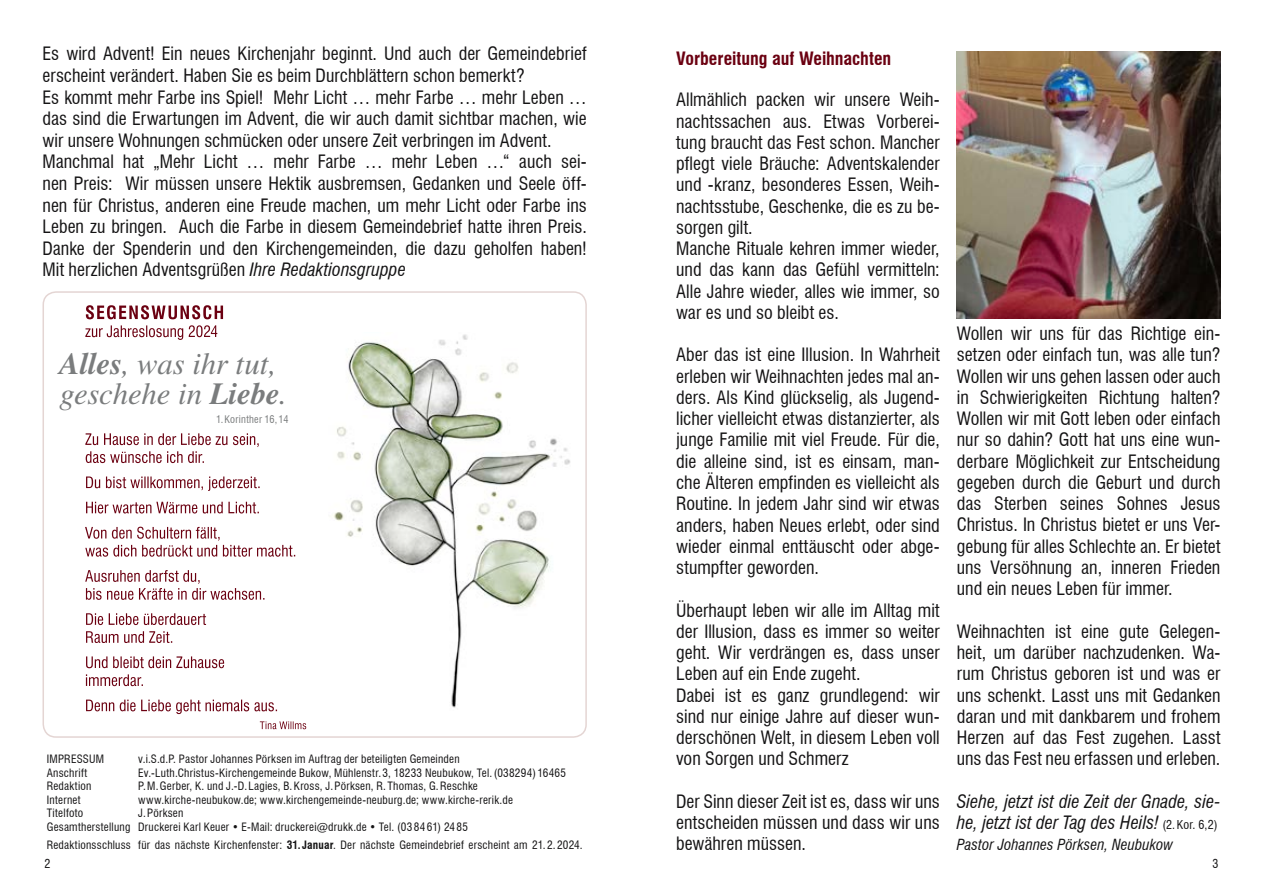
<style>
.page{position:relative;width:1263px;height:893px;background:#fff}
.page>*{position:absolute;margin:0;border:0;box-sizing:border-box;transform-origin:0 0}
.t1{font:italic 30.75px/30.8px "Times";letter-spacing:-.005em;color:#7a7c7d}
.t2{font:condensed 18px/21.3px "Swiss 721 BT";color:#141314;text-align:justify}
.t3{font:italic condensed 18px/21.3px "Swiss 721 BT";color:#141314}
.t4{font:700 condensed 18px "Swiss 721 BT";letter-spacing:-.005em;color:#6b0011}
.t5{font:italic condensed 15px "Swiss 721 BT";letter-spacing:.01em;color:#141314}
.t6{font:condensed 12px "Swiss 721 BT";color:#141314}
.t7{font:condensed 11.25px/13.5px "Swiss 721 BT";letter-spacing:.02em;color:#141314}
.t8{font:condensed 10.2px "Swiss 721 BT";letter-spacing:.025em;color:#7a7c7d}
.s1{font-style:italic}
.s2{font-weight:700}
.s3{font-style:normal;font-size:12px}
</style>
<div class="page">
<img style="left:957px;top:51px;width:263px;height:268px">
<div style="left:43px;top:291px;width:544px;height:447px;border:2px solid #e4d5d3;border-radius:13px"></div>
<img style="left:333px;top:334px;width:237px;height:374px">
<svg style="left:260px;top:721px;width:46px;height:8px"></svg>
<svg style="left:86px;top:700px;width:191px;height:14px"></svg>
<svg style="left:86px;top:674px;width:57px;height:12px"></svg>
<svg style="left:86px;top:656px;width:138px;height:12px"></svg>
<svg style="left:86px;top:631px;width:86px;height:12px"></svg>
<svg style="left:86px;top:613px;width:120px;height:12px"></svg>
<svg style="left:85px;top:570px;width:179px;height:30px"></svg>
<svg style="left:85px;top:527px;width:210px;height:30px"></svg>
<svg style="left:86px;top:502px;width:173px;height:11px"></svg>
<svg style="left:86px;top:476px;width:174px;height:15px"></svg>
<svg style="left:85px;top:433px;width:174px;height:30px"></svg>
<svg style="left:85px;top:325px;width:132px;height:15px"></svg>
<svg style="left:86px;top:305px;width:137px;height:14px"></svg>
<p class="t2" style="left:43px;top:43px;width:546px;text-align:left">Es wird Advent! Ein neues Kirchenjahr beginnt. Und auch der Gemeindebrief erscheint verändert. Haben Sie es beim Durchblättern schon bemerkt?<br>Es kommt mehr Farbe ins Spiel! Mehr Licht … mehr Farbe … mehr Leben … das sind die Erwartungen im Advent, die wir auch damit sichtbar machen, wie wir unsere Wohnungen schmücken oder unsere Zeit verbringen im Advent.<br>Manchmal hat „Mehr Licht … mehr Farbe … mehr Leben …“ auch sei&shy;nen Preis: Wir müssen unsere Hektik ausbremsen, Gedanken und Seele öff&shy;nen für Christus, anderen eine Freude machen, um mehr Licht oder Farbe ins Leben zu bringen. Auch die Farbe in diesem Gemeindebrief hatte ihren Preis.<br>Danke der Spenderin und den Kirchengemeinden, die dazu geholfen haben!<br>Mit herzlichen Adventsgrüßen <span class="s1">Ihre Redaktionsgruppe</span></p>
<h1 class="t1" style="left:60px;top:348px;width:229px"><span class="s2">Alles</span>, was ihr tut, geschehe in <span class="s2">Liebe</span>.</h1>
<p class="t8" style="left:216px;top:413px;width:74px">1.Korinther 16,14</p>
<p class="t7" style="left:47px;top:752px;width:59px">IMPRESSUM</p>
<p class="t7" style="left:138px;top:752px;width:323px">v.i.S.d.P. Pastor Johannes Pörksen im Auftrag der beteiligten Gemeinden</p>
<p class="t7" style="left:47px;top:766px;width:42px">Anschrift</p>
<p class="t7" style="left:138px;top:766px;width:429px">Ev.-Luth.Christus-Kirchengemeinde Bukow, Mühlenstr.3, 18233 Neubukow, Tel.(038294)16465</p>
<p class="t7" style="left:47px;top:779px;width:46px">Redaktion</p>
<p class="t7" style="left:138px;top:779px;width:341px">P.M.Gerber, K. und J.-D.Lagies, B.Kross, J.Pörksen, R.Thomas, G.Reschke</p>
<p class="t7" style="left:47px;top:793px;width:35px">Internet</p>
<p class="t7" style="left:138px;top:793px;width:376px">www.kirche-neubukow.de; www.kirchengemeinde-neuburg.de; www.kirche-rerik.de</p>
<p class="t7" style="left:47px;top:806px;width:38px">Titelfoto</p>
<p class="t7" style="left:47px;top:806px;width:423px;text-indent:91px">J.Pörksen<br>Gesamtherstellung Druckerei Karl Keuer • E-Mail: druckerei@drukk.de • Tel. (038461) 2485</p>
<p class="t7" style="left:47px;top:838px;width:537px">Redaktionsschluss für das nächste Kirchenfenster: <span class="s2">31.Januar</span>. Der nächste Gemeindebrief erscheint am 21.2.2024.</p>
<p class="t4" style="left:676px;top:47px;width:217px">Vorbereitung auf Weihnachten</p>
<p class="t2" style="left:676px;top:89px;width:265px;text-align:left">Allmählich packen wir unsere Weih&shy;nachtssachen aus. Etwas Vorberei&shy;tung braucht das Fest schon. Mancher pflegt viele Bräuche: Adventskalender und -kranz, besonderes Essen, Weih&shy;nachtsstube, Geschenke, die es zu be&shy;sorgen gilt.<br>Manche Rituale kehren immer wieder, und das kann das Gefühl vermitteln:<br>Alle Jahre wieder, alles wie immer, so war es und so bleibt es.</p>
<p class="t2" style="left:676px;top:344px;width:265px">Aber das ist eine Illusion. In Wahrheit erleben wir Weihnachten jedes mal an&shy;ders. Als Kind glückselig, als Jugend&shy;licher vielleicht etwas distanzierter, als junge Familie mit viel Freude. Für die, die alleine sind, ist es einsam, man&shy;che Älteren empfinden es vielleicht als Routine. In jedem Jahr sind wir etwas anders, haben Neues erlebt, oder sind wieder einmal enttäuscht oder abge&shy;stumpfter geworden.</p>
<p class="t2" style="left:676px;top:599px;width:265px;text-align:left">Überhaupt leben wir alle im Alltag mit der Illusion, dass es immer so weiter geht. Wir verdrängen es, dass unser Leben auf ein Ende zugeht.<br>Dabei ist es ganz grundlegend: wir sind nur einige Jahre auf dieser wun&shy;derschönen Welt, in diesem Leben voll von Sorgen und Schmerz</p>
<p class="t2" style="left:676px;top:791px;width:265px">Der Sinn dieser Zeit ist es, dass wir uns entscheiden müssen und dass wir uns bewähren müssen.</p>
<p class="t2" style="left:957px;top:323px;width:265px">Wollen wir uns für das Richtige ein&shy;setzen oder einfach tun, was alle tun?<br>Wollen wir uns gehen lassen oder auch in Schwierigkeiten Richtung halten?<br>Wollen wir mit Gott leben oder einfach nur so dahin? Gott hat uns eine wun&shy;derbare Möglichkeit zur Entscheidung gegeben durch die Geburt und durch das Sterben seines Sohnes Jesus Christus. In Christus bietet er uns Ver&shy;gebung für alles Schlechte an. Er bietet uns Versöhnung an, inneren Frieden und ein neues Leben für immer.</p>
<p class="t2" style="left:957px;top:621px;width:265px">Weihnachten ist eine gute Gelegen&shy;heit, um darüber nachzudenken. Wa&shy;rum Christus geboren ist und was er uns schenkt. Lasst uns mit Gedanken daran und mit dankbarem und frohem Herzen auf das Fest zugehen. Lasst uns das Fest neu erfassen und erleben.</p>
<p class="t3" style="left:957px;top:791px;width:265px">Siehe, jetzt ist die Zeit der Gnade, sie&shy;he, jetzt ist der Tag des Heils! <span class="s3">(2.Kor. 6,2)</span></p>
<p class="t5" style="left:957px;top:836px;width:218px">Pastor Johannes Pörksen, Neubukow</p>
<p class="t6" style="left:45px;top:856px;width:7px">2</p>
<p class="t6" style="left:1212px;top:856px;width:7px">3</p>
</div>
